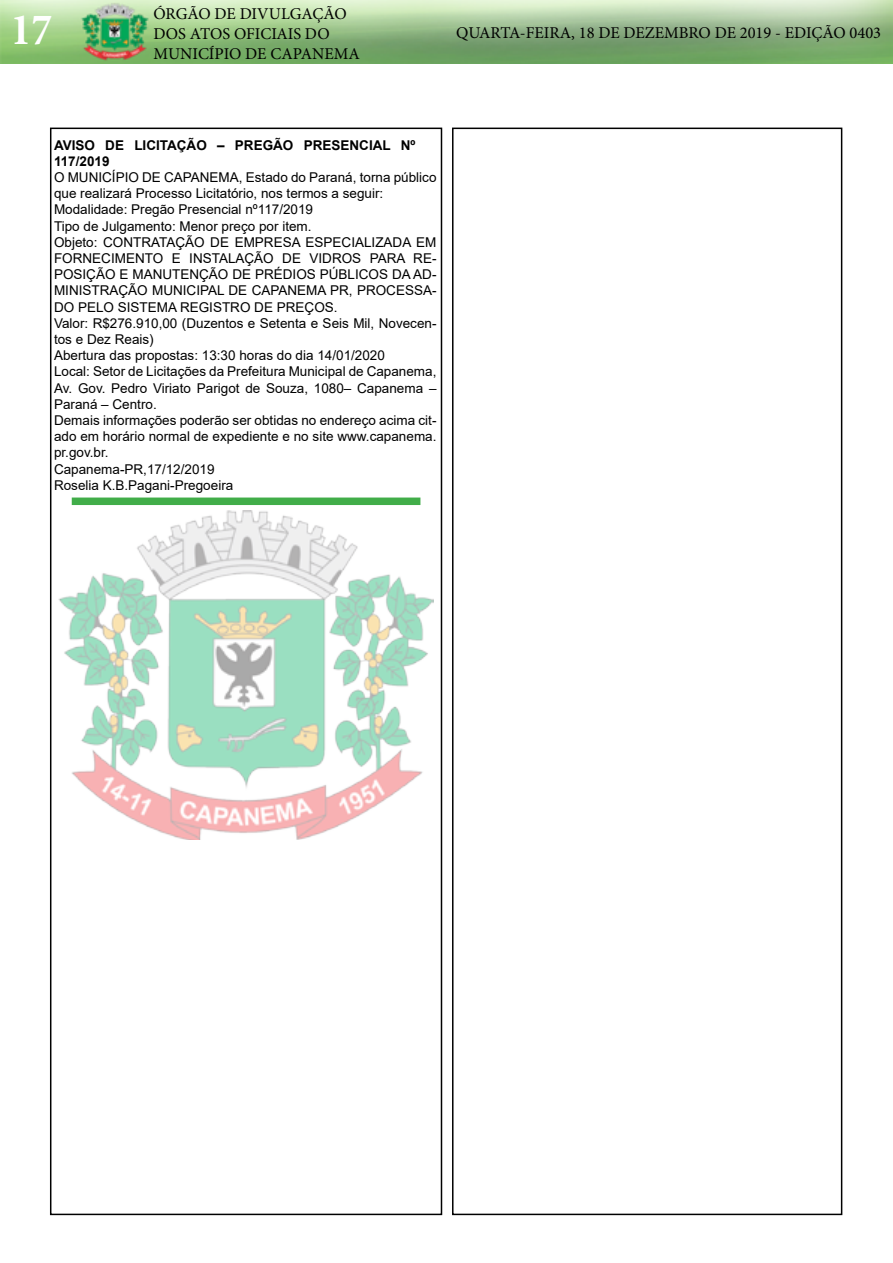
<style>
.page{position:relative;width:893px;height:1263px;background:#fff}
.page>*{position:absolute;margin:0;border:0;box-sizing:border-box;transform-origin:0 0}
.t1{font:700 condensed 45px "Minion Pro";color:#fff}
.t2{font:16.5px/19.8px "Minion Pro";color:#000}
.t3{font:13.5px/16.2px "Arial";color:#000}
.t4{font:700 13.5px/16.2px "Arial";color:#000}
</style>
<div class="page">
<div style="left:50px;top:128px;width:392px;height:1087px;border:2px solid #000"></div>
<img style="left:0;top:0;width:893px;height:64px">
<div style="left:452px;top:128px;width:390px;height:1087px;border:2px solid #000"></div>
<img style="left:59px;top:511px;width:375px;height:329px">
<div style="left:72px;top:497px;width:348px;height:8px;background:#41ad49"></div>
<h1 class="t1" style="left:11px;top:-1px;width:43px">17</h1>
<p class="t2" style="left:153px;top:4px;width:208px">ÓRGÃO DE DIVULGAÇÃO<br>DOS ATOS OFICIAIS DO<br>MUNICÍPIO DE CAPANEMA</p>
<p class="t2" style="left:456px;top:23px;width:426px">QUARTA-FEIRA, 18 DE DEZEMBRO DE 2019 - EDIÇÃO 0403</p>
<p class="t4" style="left:54px;top:137px;width:363px">AVISO DE LICITAÇÃO – PREGÃO PRESENCIAL Nº<br>117/2019</p>
<p class="t3" style="left:54px;top:169px;width:384px">O MUNICÍPIO DE CAPANEMA, Estado do Paraná, torna público que realizará Processo Licitatório, nos termos a seguir:<br>Modalidade: Pregão Presencial nº117/2019<br>Tipo de Julgamento: Menor preço por item.<br>Objeto: CONTRATAÇÃO DE EMPRESA ESPECIALIZADA EM FORNECIMENTO E INSTALAÇÃO DE VIDROS PARA RE-POSIÇÃO E MANUTENÇÃO DE PRÉDIOS PÚBLICOS DA AD-MINISTRAÇÃO MUNICIPAL DE CAPANEMA PR, PROCESSA-DO PELO SISTEMA REGISTRO DE PREÇOS.<br>Valor: R$276.910,00 (Duzentos e Setenta e Seis Mil, Novecen&shy;tos e Dez Reais)<br>Abertura das propostas: 13:30 horas do dia 14/01/2020<br>Local: Setor de Licitações da Prefeitura Municipal de Capanema, Av. Gov. Pedro Viriato Parigot de Souza, 1080– Capanema – Paraná – Centro.<br>Demais informações poderão ser obtidas no endereço acima cit&shy;ado em horário normal de expediente e no site www.capanema. pr.gov.br.<br>Capanema-PR,17/12/2019<br>Roselia K.B.Pagani-Pregoeira</p>
</div>
